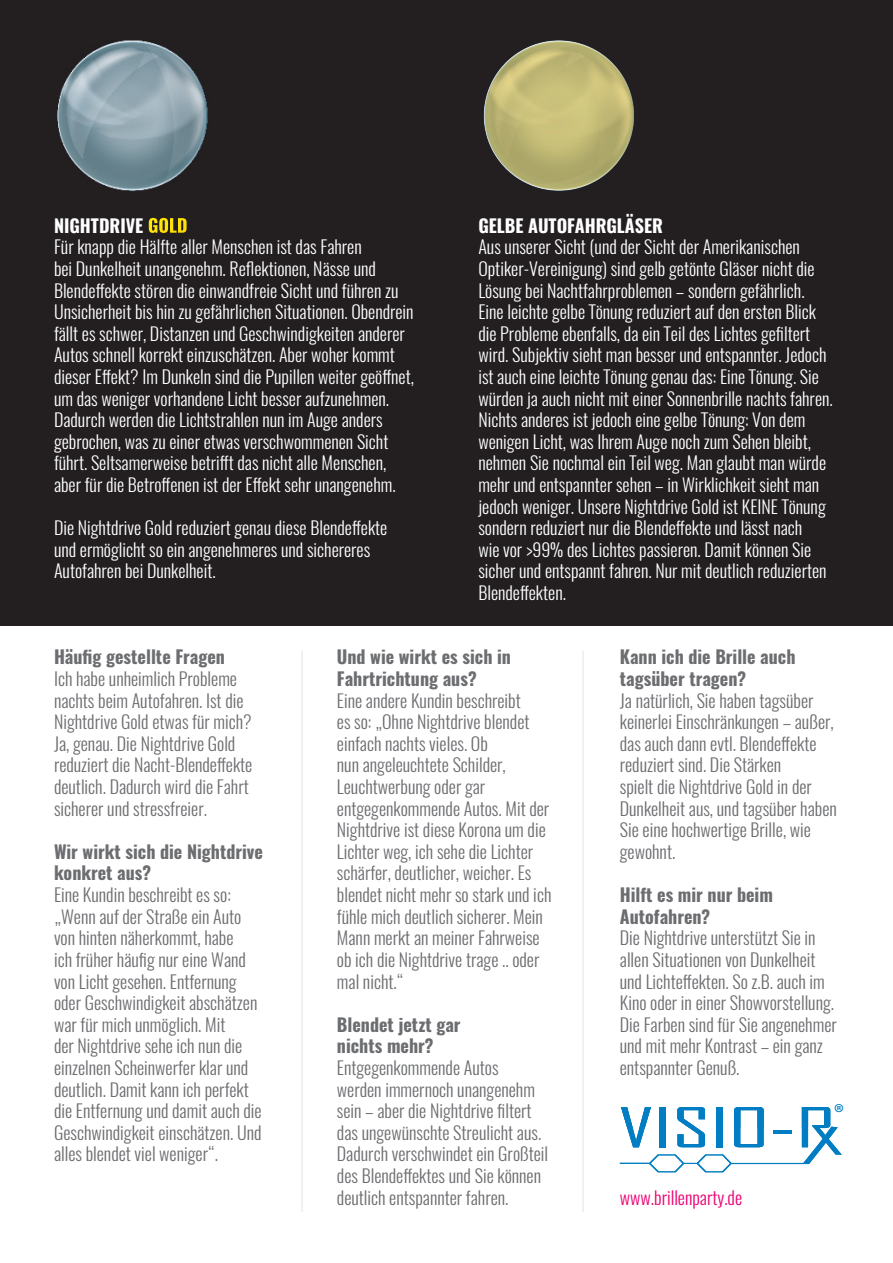
<style>
.page{position:relative;width:893px;height:1263px;background:#fff}
.page>*{position:absolute;margin:0;border:0;box-sizing:border-box;transform-origin:0 0}
.t1{font:24.9px "Myriad Pro";color:#007dc3}
.t2{font:300 18px/21.6px "Oswald";color:#6c6d70}
.t3{font:300 18px/21.6px "Oswald";color:#fff}
.t4{font:700 18px/21.6px "Oswald";color:#6c6d70}
.t5{font:700 18px "Oswald";color:#fff}
.t6{font:300 18px "Oswald";color:#ed0372}
</style>
<div class="page">
<div style="left:0;top:0;width:893px;height:626px;background:#231f20"></div>
<hr style="left:301px;top:651px;width:2px;height:561px;background:#6c6d70">
<hr style="left:582px;top:651px;width:2px;height:561px;background:#6c6d70">
<img style="left:54px;top:34px;width:195px;height:162px">
<img style="left:478px;top:34px;width:162px;height:162px">
<svg style="left:620px;top:1107px;width:222px;height:65px"></svg>
<p class="t5" style="left:54px;top:216px;width:135px">NIGHTDRIVE GOLD</p>
<p class="t3" style="left:54px;top:236px;width:362px">Für knapp die Hälfte aller Menschen ist das Fahren<br>bei Dunkelheit unangenehm. Reflektionen, Nässe und Blendeffekte stören die einwandfreie Sicht und führen zu Unsicherheit bis hin zu gefährlichen Situationen. Obendrein fällt es schwer, Distanzen und Geschwindigkeiten anderer Autos schnell korrekt einzuschätzen. Aber woher kommt dieser Effekt? Im Dunkeln sind die Pupillen weiter geöffnet, um das weniger vorhandene Licht besser aufzunehmen.<br>Dadurch werden die Lichtstrahlen nun im Auge anders gebrochen, was zu einer etwas verschwommenen Sicht führt. Seltsamerweise betrifft das nicht alle Menschen, aber für die Betroffenen ist der Effekt sehr unangenehm.</p>
<p class="t3" style="left:54px;top:517px;width:335px">Die Nightdrive Gold reduziert genau diese Blendeffekte und ermöglicht so ein angenehmeres und sichereres<br>Autofahren bei Dunkelheit.</p>
<p class="t5" style="left:478px;top:216px;width:186px">GELBE AUTOFAHRGLÄSER</p>
<p class="t3" style="left:478px;top:236px;width:356px">Aus unserer Sicht (und der Sicht der Amerikanischen Optiker-Vereinigung) sind gelb getönte Gläser nicht die Lösung bei Nachtfahrproblemen – sondern gefährlich.<br>Eine leichte gelbe Tönung reduziert auf den ersten Blick die Probleme ebenfalls, da ein Teil des Lichtes gefiltert wird. Subjektiv sieht man besser und entspannter. Jedoch ist auch eine leichte Tönung genau das: Eine Tönung. Sie würden ja auch nicht mit einer Sonnenbrille nachts fahren.<br>Nichts anderes ist jedoch eine gelbe Tönung: Von dem wenigen Licht, was Ihrem Auge noch zum Sehen bleibt, nehmen Sie nochmal ein Teil weg. Man glaubt man würde mehr und entspannter sehen – in Wirklichkeit sieht man jedoch weniger. Unsere Nightdrive Gold ist KEINE Tönung sondern reduziert nur die Blendeffekte und lässt nach<br>wie vor &gt;99% des Lichtes passieren. Damit können Sie sicher und entspannt fahren. Nur mit deutlich reduzierten Blendeffekten.</p>
<p class="t4" style="left:54px;top:647px;width:172px">Häufig gestellte Fragen</p>
<p class="t2" style="left:54px;top:668px;width:199px">Ich habe unheimlich Probleme nachts beim Autofahren. Ist die<br>Nightdrive Gold etwas für mich?</p>
<p class="t2" style="left:54px;top:733px;width:200px">Ja, genau. Die Nightdrive Gold reduziert die Nacht-Blendeffekte deutlich. Dadurch wird die Fahrt sicherer und stressfreier.</p>
<p class="t4" style="left:54px;top:842px;width:210px">Wir wirkt sich die Nightdrive konkret aus?</p>
<p class="t2" style="left:54px;top:884px;width:209px">Eine Kundin beschreibt es so: „Wenn auf der Straße ein Auto von hinten näherkommt, habe<br>ich früher häufig nur eine Wand von Licht gesehen. Entfernung oder Geschwindigkeit abschätzen war für mich unmöglich. Mit<br>der Nightdrive sehe ich nun die einzelnen Scheinwerfer klar und deutlich. Damit kann ich perfekt die Entfernung und damit auch die<br>Geschwindigkeit einschätzen. Und alles blendet viel weniger“.</p>
<p class="t4" style="left:337px;top:647px;width:176px">Und wie wirkt es sich in<br>Fahrtrichtung aus?</p>
<p class="t2" style="left:337px;top:690px;width:216px">Eine andere Kundin beschreibt<br>es so: „Ohne Nightdrive blendet einfach nachts vieles. Ob<br>nun angeleuchtete Schilder,<br>Leuchtwerbung oder gar entgegenkommende Autos. Mit der<br>Nightdrive ist diese Korona um die<br>Lichter weg, ich sehe die Lichter schärfer, deutlicher, weicher. Es blendet nicht mehr so stark und ich fühle mich deutlich sicherer. Mein<br>Mann merkt an meiner Fahrweise ob ich die Nightdrive trage .. oder mal nicht.“</p>
<p class="t4" style="left:337px;top:1015px;width:125px">Blendet jetzt gar nichts mehr?</p>
<p class="t2" style="left:337px;top:1057px;width:213px">Entgegenkommende Autos<br>werden immernoch unangenehm sein – aber die Nightdrive filtert das ungewünschte Streulicht aus.<br>Dadurch verschwindet ein Großteil des Blendeffektes und Sie können deutlich entspannter fahren.</p>
<p class="t4" style="left:620px;top:647px;width:177px">Kann ich die Brille auch tagsüber tragen?</p>
<p class="t2" style="left:620px;top:690px;width:218px">Ja natürlich, Sie haben tagsüber keinerlei Einschränkungen – außer, das auch dann evtl. Blendeffekte reduziert sind. Die Stärken<br>spielt die Nightdrive Gold in der<br>Dunkelheit aus, und tagsüber haben<br>Sie eine hochwertige Brille, wie gewohnt.</p>
<p class="t4" style="left:620px;top:885px;width:155px">Hilft es mir nur beim<br>Autofahren?</p>
<p class="t2" style="left:620px;top:927px;width:218px">Die Nightdrive unterstützt Sie in allen Situationen von Dunkelheit und Lichteffekten. So z.B. auch im<br>Kino oder in einer Showvorstellung.<br>Die Farben sind für Sie angenehmer und mit mehr Kontrast – ein ganz entspannter Genuß.</p>
<p class="t6" style="left:620px;top:1185px;width:124px">www.brillenparty.de</p>
<h1 class="t1" style="left:834px;top:1097px;width:12px">®</h1>
</div>
